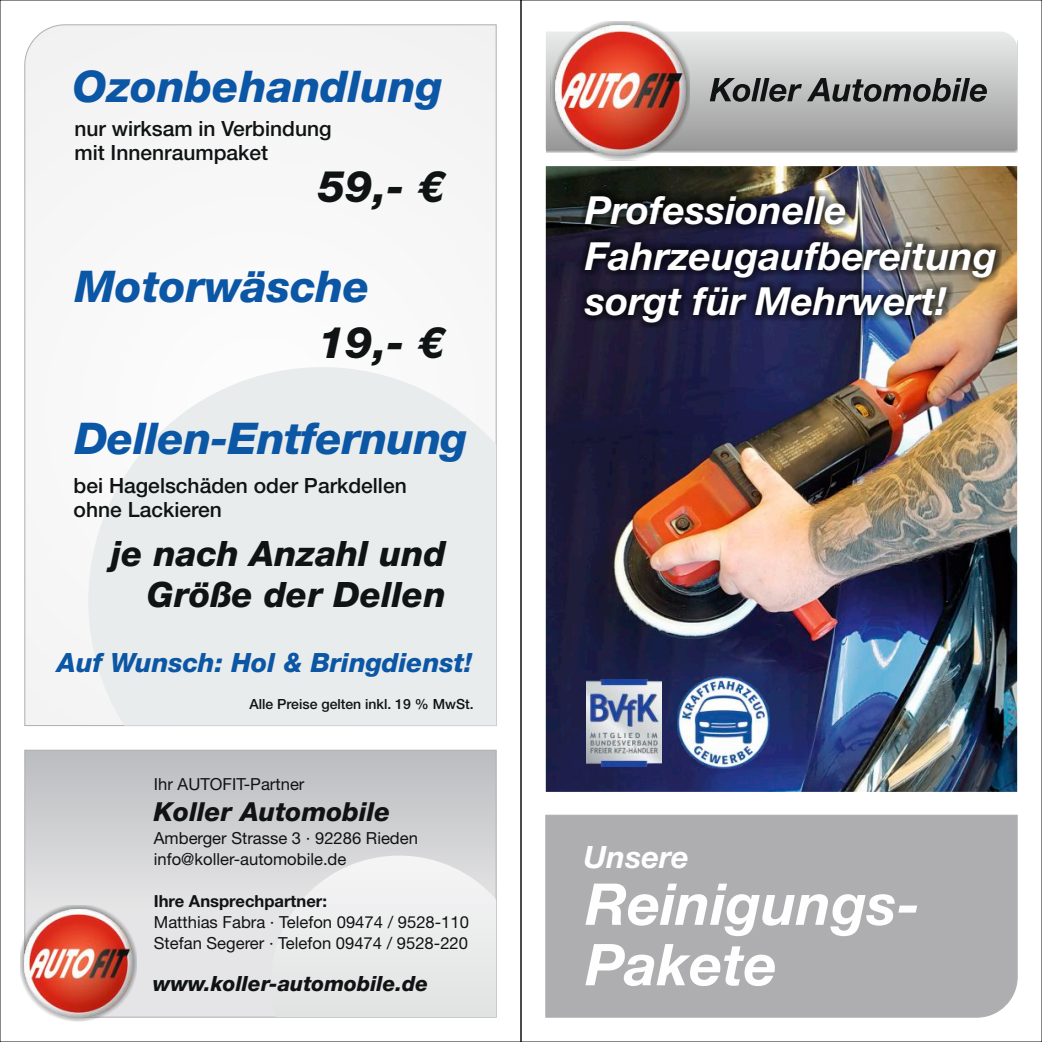
<style>
.page{position:relative;width:1042px;height:1042px;background:#fff}
.page>*{position:absolute;margin:0;border:0;box-sizing:border-box;transform-origin:0 0}
.t1{font:italic 700 57.75px/60.4px "Helvetica Neue LT Std";color:#fefefe}
.t2{font:italic 800 43.75px "Helvetica Neue LT Std";color:#0b56a5}
.t3{font:italic 800 43.75px "Helvetica Neue LT Std";color:#101313}
.t4{font:italic 700 38.85px/45.3px "Helvetica Neue LT Std";color:#fefefe}
.t5{font:italic 800 35px/41.3px "Helvetica Neue LT Std";color:#101313;text-align:right}
.t6{font:italic 700 30.8px "Helvetica Neue LT Std";color:#fefefe}
.t7{font:italic 800 26.6px "Helvetica Neue LT Std";color:#0b56a5}
.t8{font:italic 800 26.25px "Helvetica Neue LT Std";color:#101313}
.t9{font:500 21px/24.7px "Helvetica Neue LT Std";color:#101313}
.t10{font:italic 800 21px "Helvetica Neue LT Std";color:#101313}
.t11{font:16.62px/20.8px "Helvetica Neue LT Std";color:#101313}
.t12{font:700 16.62px "Helvetica Neue LT Std";color:#101313}
.t13{font:500 14px "Helvetica Neue LT Std";color:#101313}
</style>
<div class="page">
<div style="left:545px;top:815px;width:472px;height:202px;background:#aeaeb0"></div>
<svg style="left:24px;top:750px;width:472px;height:267px;background:#d1d1d4"></svg>
<svg style="left:271px;top:855px;width:225px;height:162px"></svg>
<div style="left:24px;top:24px;width:472px;height:702px;background:#f6f6f7"></div>
<svg style="left:88px;top:367px;width:408px;height:358px;background:#ebeded"></svg>
<div style="left:546px;top:40px;width:472px;height:113px;background:#101313;opacity:.49"></div>
<svg style="left:546px;top:31px;width:471px;height:119px;background:#c1c1c1"></svg>
<svg style="left:710px;top:78px;width:277px;height:24px;background:#787979"></svg>
<div style="left:550px;top:21px;width:140px;height:139px;background:#101313;opacity:.49"></div>
<img style="left:555px;top:25px;width:130px;height:131px">
<div style="left:20px;top:905px;width:117px;height:116px;background:#101313;opacity:.49"></div>
<img style="left:24px;top:909px;width:109px;height:109px">
<img style="left:546px;top:166px;width:471px;height:626px">
<div style="left:579px;top:190px;width:423px;height:139px;background:#101313;opacity:.98"></div>
<img style="left:677px;top:676px;width:92px;height:92px">
<img style="left:586px;top:679px;width:76px;height:87px">
<h2 class="t2" style="left:73px;top:71px;width:371px">Ozonbehandlung</h2>
<p class="t9" style="left:74px;top:119px;width:259px">nur wirksam in Verbindung mit Innenraumpaket</p>
<h2 class="t3" style="left:318px;top:171px;width:130px">59,- €</h2>
<h2 class="t2" style="left:75px;top:271px;width:296px">Motorwäsche</h2>
<h2 class="t3" style="left:318px;top:327px;width:130px">19,- €</h2>
<h2 class="t2" style="left:75px;top:422px;width:394px">Dellen-Entfernung</h2>
<p class="t9" style="left:74px;top:476px;width:335px">bei Hagelschäden oder Parkdellen ohne Lackieren</p>
<h3 class="t5" style="left:111px;top:537px;width:336px">je nach Anzahl und<br>Größe der Dellen</h3>
<h3 class="t7" style="left:57px;top:653px;width:417px">Auf Wunsch: Hol &amp; Bringdienst!</h3>
<p class="t13" style="left:249px;top:699px;width:226px">Alle Preise gelten inkl. 19 % MwSt.</p>
<p class="t11" style="left:154px;top:776px;width:152px">Ihr AUTOFIT-Partner</p>
<h3 class="t8" style="left:154px;top:802px;width:238px">Koller Automobile</h3>
<p class="t11" style="left:154px;top:830px;width:266px">Amberger Strasse 3 · 92286 Rieden info@koller-automobile.de</p>
<p class="t12" style="left:154px;top:895px;width:175px">Ihre Ansprechpartner:</p>
<p class="t11" style="left:154px;top:914px;width:317px">Matthias Fabra · Telefon 09474 / 9528-110<br>Stefan Segerer · Telefon 09474 / 9528-220</p>
<p class="t10" style="left:153px;top:976px;width:277px">www.koller-automobile.de</p>
<h3 class="t4" style="left:585px;top:193px;width:413px">Professionelle<br>Fahrzeugaufbereitung sorgt für Mehrwert!</h3>
<h3 class="t6" style="left:584px;top:846px;width:106px">Unsere</h3>
<h1 class="t1" style="left:586px;top:882px;width:336px">Reinigungs-<br>Pakete</h1>
</div>
